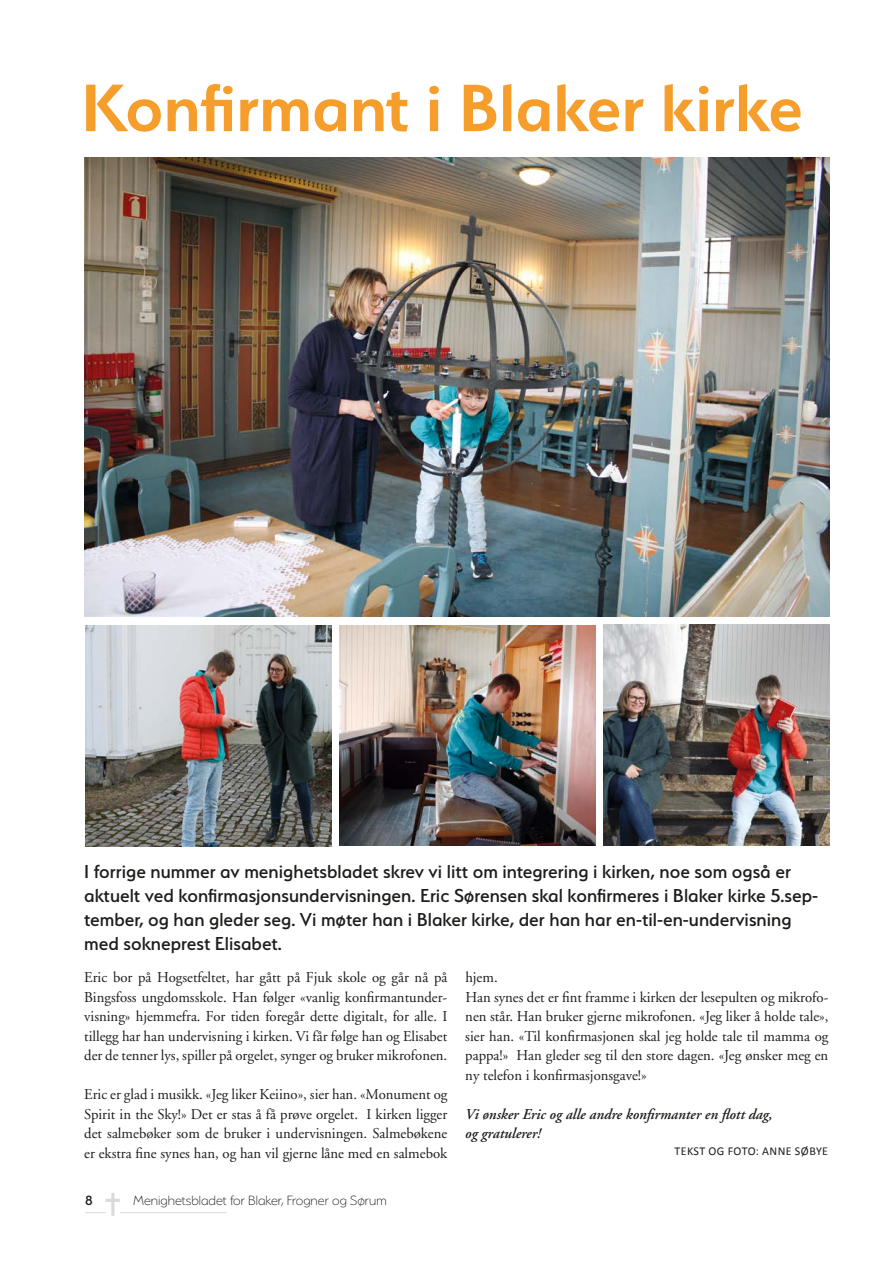
<style>
.page{position:relative;width:893px;height:1263px;background:#fff}
.page>*{position:absolute;margin:0;border:0;box-sizing:border-box;transform-origin:0 0}
.t1{font:600 75px "Serenity";color:#f59e2b}
.t2{font:500 21px/24px "Serenity";color:#1d1d1b}
.t3{font:15px/19.5px "Adobe Garamond";color:#1d1d1b;text-align:justify}
.t4{font:italic 600 15px/19.5px "Adobe Garamond";color:#1d1d1b}
.t5{font:200 15px "Serenity";color:#1d1d1b}
.t6{font:500 15px "Serenity";color:#1d1d1b}
.t7{font:12px "Calibri";letter-spacing:.04em;color:#1d1d1b}
</style>
<div class="page">
<hr style="left:120px;top:1212px;width:107px;height:1px;background:#dadada">
<svg style="left:85px;top:1193px;width:35px;height:23px"></svg>
<img style="left:84px;top:157px;width:745px;height:459px">
<img style="left:85px;top:625px;width:247px;height:221px">
<img style="left:340px;top:625px;width:255px;height:220px">
<img style="left:604px;top:625px;width:225px;height:220px">
<h1 class="t1" style="left:81px;top:67px;width:724px">Konfirmant i Blaker kirke</h1>
<p class="t2" style="left:84px;top:860px;width:735px">I forrige nummer av menighetsbladet skrev vi litt om integrering i kirken, noe som også er aktuelt ved konfirmasjonsundervisningen. Eric Sørensen skal konfirmeres i Blaker kirke 5.sep&shy;tember, og han gleder seg. Vi møter han i Blaker kirke, der han har en-til-en-undervisning med sokneprest Elisabet.</p>
<p class="t3" style="left:84px;top:968px;width:365px">Eric bor på Hogsetfeltet, har gått på Fjuk skole og går nå på Bingsfoss ungdomsskole. Han følger «vanlig konfirmantunder&shy;visning» hjemmefra. For tiden foregår dette digitalt, for alle. I tillegg har han undervisning i kirken. Vi får følge han og Elisabet der de tenner lys, spiller på orgelet, synger og bruker mikrofonen.</p>
<p class="t3" style="left:84px;top:1085px;width:365px">Eric er glad i musikk. «Jeg liker Keiino», sier han. «Monument og Spirit in the Sky!» Det er stas å få prøve orgelet. I kirken ligger det salmebøker som de bruker i undervisningen. Salmebøkene er ekstra fine synes han, og han vil gjerne låne med en salmebok</p>
<p class="t3" style="left:465px;top:968px;width:365px;text-align:left">hjem.<br>Han synes det er fint framme i kirken der lesepulten og mikrofo&shy;nen står. Han bruker gjerne mikrofonen. «Jeg liker å holde tale», sier han. «Til konfirmasjonen skal jeg holde tale til mamma og pappa!» Han gleder seg til den store dagen. «Jeg ønsker meg en ny telefon i konfirmasjonsgave!»</p>
<p class="t4" style="left:465px;top:1104px;width:309px">Vi ønsker Eric og alle andre konfirmanter en flott dag, og gratulerer!</p>
<p class="t7" style="left:674px;top:1143px;width:155px">TEKST OG FOTO: ANNE SØBYE</p>
<p class="t6" style="left:85px;top:1192px;width:9px">8</p>
<p class="t5" style="left:133px;top:1193px;width:255px">Menighetsbladet for Blaker, Frogner og Sørum</p>
</div>
